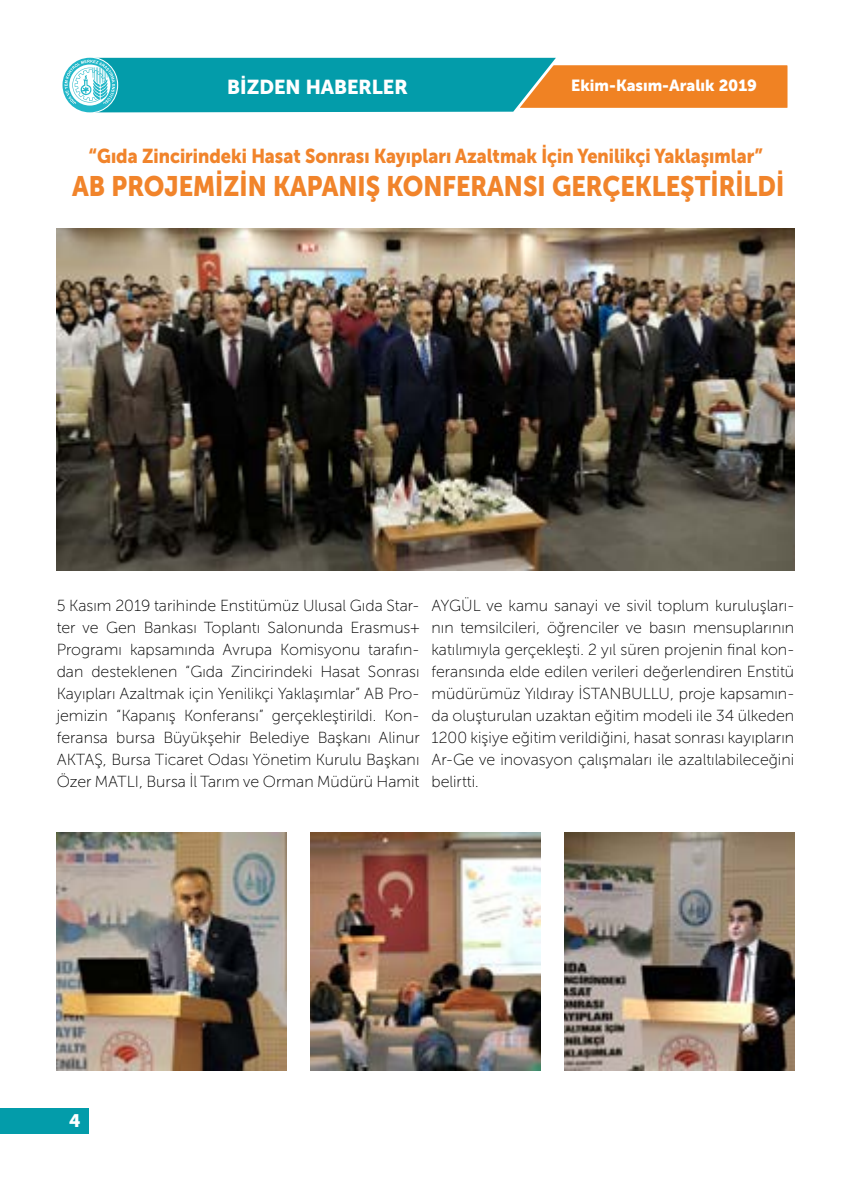
<style>
.page{position:relative;width:851px;height:1191px;background:#fff}
.page>*{position:absolute;margin:0;border:0;box-sizing:border-box;transform-origin:0 0}
.t1{font:28px "Museo Sans Cyrl 900";color:#f1842b;scale:.9 1}
.t2{font:20px "Museo Sans Cyrl 900";color:#f1842b;scale:.9 1}
.t3{font:20px "Museo Sans Cyrl 900";color:#fff}
.t4{font:18px "Museo Sans Cyrl 900";color:#fff}
.t5{font:16px/22px "Museo Sans Cyrl 100";color:#000;text-align:justify}
.t6{font:16px "Museo Sans Cyrl 900";color:#fff}
</style>
<div class="page">
<svg style="left:62px;top:58px;width:726px;height:54px;background:#61a190"></svg>
<div style="left:0;top:1108px;width:89px;height:26px;background:#039caa"></div>
<img style="left:57px;top:228px;width:737px;height:343px">
<img style="left:57px;top:832px;width:229px;height:238px">
<img style="left:310px;top:832px;width:230px;height:238px">
<img style="left:564px;top:832px;width:230px;height:238px">
<p class="t3" style="left:227px;top:75px;width:182px">BİZDEN HABERLER</p>
<p class="t6" style="left:571px;top:76px;width:187px">Ekim-Kasım-Aralık 2019</p>
<p class="t2" style="left:89px;top:144px;width:750px">“Gıda Zincirindeki Hasat Sonrası Kayıpları Azaltmak İçin Yenilikçi Yaklaşımlar”</p>
<h1 class="t1" style="left:72px;top:171px;width:792px">AB PROJEMİZİN KAPANIŞ KONFERANSI GERÇEKLEŞTİRİLDİ</h1>
<p class="t5" style="left:57px;top:595px;width:364px">5 Kasım 2019 tarihinde Enstitümüz Ulusal Gıda Star&shy;ter ve Gen Bankası Toplantı Salonunda Erasmus+ Programı kapsamında Avrupa Komisyonu tarafın&shy;dan desteklenen “Gıda Zincirindeki Hasat Sonrası Kayıpları Azaltmak için Yenilikçi Yaklaşımlar” AB Pro&shy;jemizin “Kapanış Konferansı” gerçekleştirildi. Kon&shy;feransa bursa Büyükşehir Belediye Başkanı Alinur AKTAŞ, Bursa Ticaret Odası Yönetim Kurulu Başkanı Özer MATLI, Bursa İl Tarım ve Orman Müdürü Hamit</p>
<p class="t5" style="left:431px;top:595px;width:364px">AYGÜL ve kamu sanayi ve sivil toplum kuruluşları&shy;nın temsilcileri, öğrenciler ve basın mensuplarının katılımıyla gerçekleşti. 2 yıl süren projenin final kon&shy;feransında elde edilen verileri değerlendiren Enstitü müdürümüz Yıldıray İSTANBULLU, proje kapsamın&shy;da oluşturulan uzaktan eğitim modeli ile 34 ülkeden 1200 kişiye eğitim verildiğini, hasat sonrası kayıpların Ar-Ge ve inovasyon çalışmaları ile azaltılabileceğini belirtti.</p>
<p class="t4" style="left:69px;top:1110px;width:13px">4</p>
</div>
